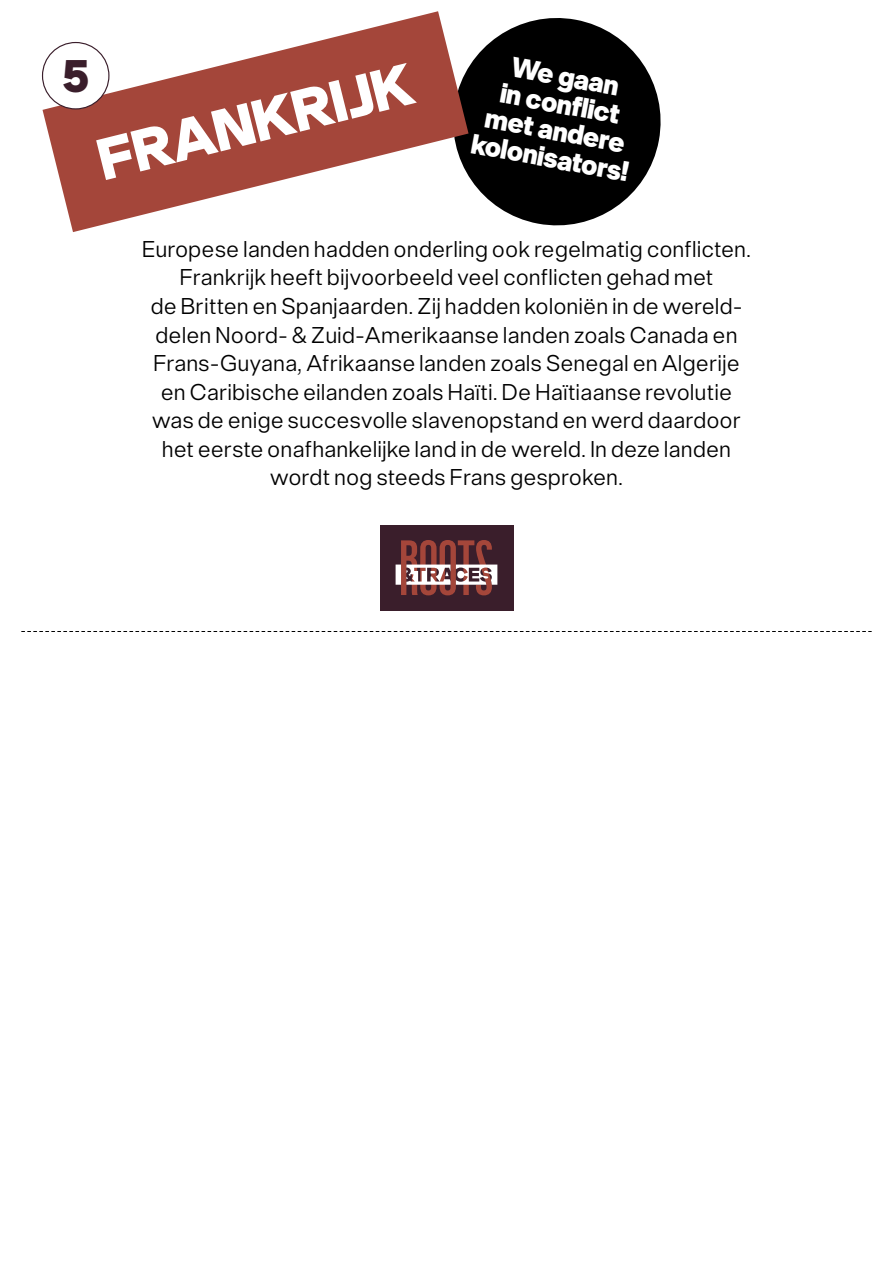
<style>
.page{position:relative;width:893px;height:1263px;background:#fff}
.page>*{position:absolute;margin:0;border:0;box-sizing:border-box;transform-origin:0 0}
.t1{font:62.85px "neue Singular D Black";color:#fff}
.t2{font:49.05px "neue Singular D Black";color:#3a1e2b}
.t3{font:30.15px/27.6px "neue Singular D Black";color:#fff;text-align:center}
.t4{font:24.6px/28.5px "neue Singular D Light";color:#000;text-align:center}
</style>
<div class="page">
<div style="left:380px;top:525px;width:133px;height:85px;background:#3a1e2b"></div>
<svg style="left:396px;top:540px;width:101px;height:55px"></svg>
<svg style="left:469px;top:18px;width:192px;height:208px;fill:#000"></svg>
<svg style="left:43px;top:11px;width:426px;height:221px;fill:#a4463a"></svg>
<svg style="left:22px;top:631px;width:849px;height:1px"></svg>
<div style="left:43px;top:43px;width:66px;height:66px;background:#fff;border-radius:50%"></div>
<div style="left:42px;top:42px;width:67px;height:67px;border:1px solid #3a1e2b;border-radius:50%"></div>
<h2 class="t2" style="left:62px;top:44px;width:28px">5</h2>
<h1 class="t1" style="left:89px;top:122px;width:324px;rotate:-14deg">FRANKRIJK</h1>
<p class="t3" style="left:488px;top:48px;width:161px;rotate:10deg">We gaan<br>in confl ict met andere kolonisators!</p>
<p class="t4" style="left:142px;top:234px;width:611px">Europese landen hadden onderling ook regelmatig conflicten.<br>Frankrijk heeft bijvoorbeeld veel conflicten gehad met<br>de Britten en Spanjaarden. Zij hadden koloniën in de wereld&shy;delen Noord- &amp; Zuid-Amerikaanse landen zoals Canada en Frans-Guyana, Afrikaanse landen zoals Senegal en Algerije en Caribische eilanden zoals Haïti. De Haïtiaanse revolutie was de enige succesvolle slavenopstand en werd daardoor het eerste onafhankelijke land in de wereld. In deze landen wordt nog steeds Frans gesproken.</p>
</div>
